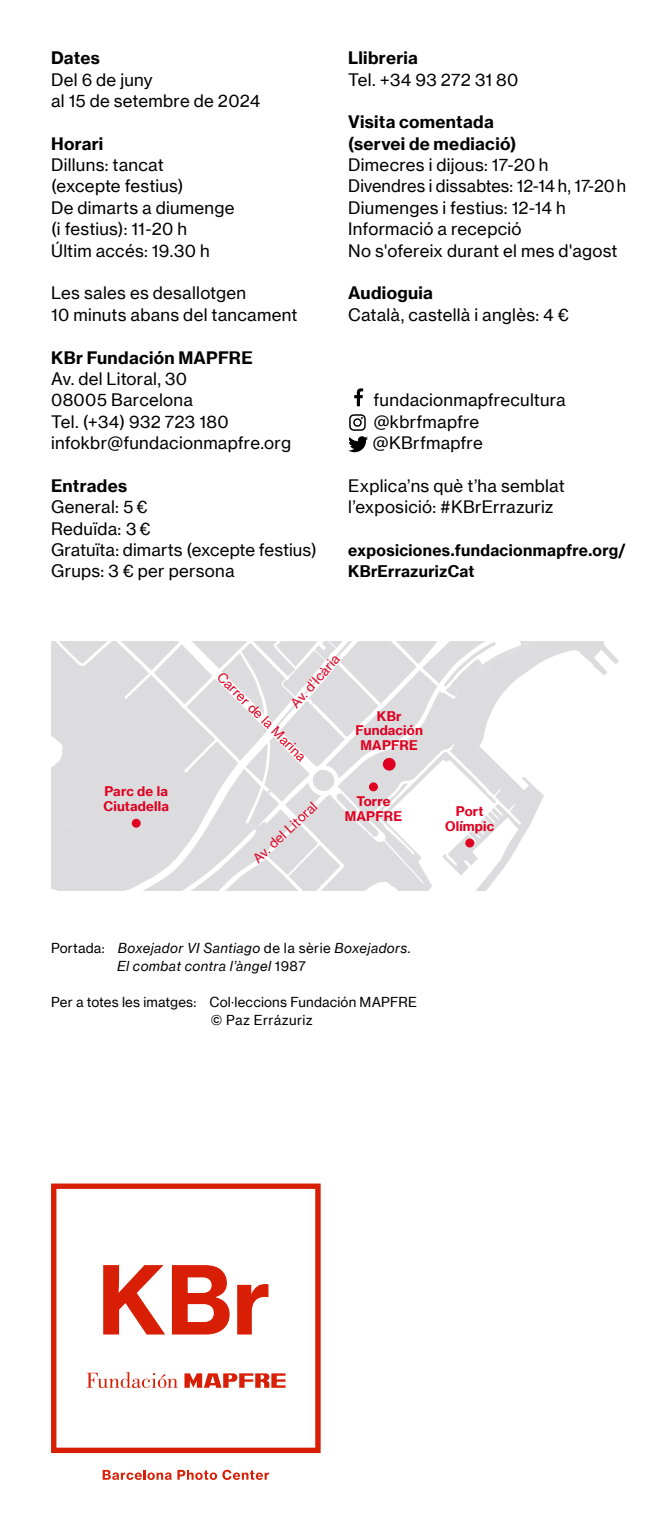
<style>
.page{position:relative;width:670px;height:1531px;background:#fff}
.page>*{position:absolute;margin:0;border:0;box-sizing:border-box;transform-origin:0 0}
.t1{font:16.88px/21.4px "N Haas Grotesk TX Pro 55 Rg";letter-spacing:.015em;color:#000}
.t2{font:16.88px/21.4px "N Haas Grotesk TX Pro 75 Bd";letter-spacing:.02em;color:#000}
.t3{font:15.75px/21.4px "N Haas Grotesk TX Pro 75 Bd";letter-spacing:.02em;color:#000}
.t4{font:13.5px/18px "N Haas Grotesk TX Pro 56 It";letter-spacing:.03em;color:#000}
.t5{font:13.5px/18px "N Haas Grotesk TX Pro 55 Rg";letter-spacing:.015em;color:#000}
.t6{font:13.05px/14.6px "N Haas Grotesk TX Pro 75 Bd";letter-spacing:.01em;color:#df0021;text-align:center}
.t7{font:13.05px "N Haas Grotesk TX Pro 55 Rg";color:#df0021}
.s1{font-family:"N Haas Grotesk TX Pro 55 Rg"}
</style>
<div class="page">
<svg style="left:51px;top:1183px;width:269px;height:270px"></svg>
<svg style="left:103px;top:1265px;width:165px;height:69px"></svg>
<svg style="left:184px;top:1373px;width:101px;height:15px"></svg>
<svg style="left:87px;top:1372px;width:91px;height:16px"></svg>
<svg style="left:103px;top:1469px;width:166px;height:11px"></svg>
<svg style="left:354px;top:388px;width:9px;height:18px"></svg>
<svg style="left:348px;top:414px;width:20px;height:38px"></svg>
<svg style="left:558px;top:641px;width:61px;height:34px"></svg>
<svg style="left:51px;top:641px;width:507px;height:249px"></svg>
<div style="left:383px;top:758px;width:12px;height:12px;background:#df0021;border-radius:50%"></div>
<div style="left:132px;top:819px;width:9px;height:9px;background:#df0021;border-radius:50%"></div>
<div style="left:465px;top:838px;width:9px;height:9px;background:#df0021;border-radius:50%"></div>
<div style="left:369px;top:782px;width:9px;height:9px;background:#df0021;border-radius:50%"></div>
<p class="t2" style="left:51px;top:47px;width:50px">Dates</p>
<p class="t1" style="left:51px;top:69px;width:211px">Del 6 de juny<br>al 15 de setembre de 2024</p>
<p class="t2" style="left:51px;top:133px;width:54px">Horari</p>
<p class="t1" style="left:51px;top:154px;width:185px">Dilluns: tancat (excepte festius)<br>De dimarts a diumenge (i festius): 11-20 h<br>Últim accés: 19.30 h</p>
<p class="t1" style="left:51px;top:282px;width:248px">Les sales es desallotgen<br>10 minuts abans del tancament</p>
<p class="t2" style="left:51px;top:347px;width:203px">KBr Fundación MAPFRE</p>
<p class="t1" style="left:51px;top:368px;width:242px">Av. del Litoral, 30<br>08005 Barcelona<br>Tel. (+34) 932 723 180 infokbr@fundacionmapfre.org</p>
<p class="t2" style="left:51px;top:475px;width:78px">Entrades</p>
<p class="t1" style="left:51px;top:496px;width:267px">General: 5 €<br>Reduïda: 3 €<br>Gratuïta: dimarts (excepte festius)<br>Grups: 3 € per persona</p>
<p class="t2" style="left:348px;top:47px;width:71px">Llibreria</p>
<p class="t1" style="left:348px;top:69px;width:172px">Tel. +34 93 272 31 80</p>
<p class="t2" style="left:348px;top:111px;width:170px">Visita comentada (servei de mediació)</p>
<p class="t1" style="left:348px;top:154px;width:279px">Dimecres i dijous: 17-20 h<br>Divendres i dissabtes: 12-14 h, 17-20 h<br>Diumenges i festius: 12-14 h<br>Informació a recepció<br>No s'ofereix durant el mes d'agost</p>
<p class="t2" style="left:348px;top:282px;width:86px">Audioguia</p>
<p class="t1" style="left:348px;top:304px;width:222px">Català, castellà i anglès: 4 €</p>
<p class="t1" style="left:373px;top:389px;width:194px">fundacionmapfrecultura @kbrfmapfre @KBrfmapfre</p>
<p class="t1" style="left:348px;top:475px;width:218px">Explica’ns què t’ha semblat l’exposició: #KBrErrazuriz</p>
<p class="t3" style="left:348px;top:539px;width:279px">exposiciones.fundacionmapfre.org/<br>KBrErrazurizCat</p>
<p class="t6" style="left:104px;top:784px;width:67px;text-align:left">Parc de la<br>Ciutadella</p>
<p class="t7" style="left:287px;top:700px;width:67px;rotate:-48deg">Av. d’Icària</p>
<p class="t7" style="left:225px;top:669px;width:121px;rotate:45deg">Carrer de la Marina</p>
<p class="t7" style="left:250px;top:854px;width:83px;rotate:-43deg">Av. del Litoral</p>
<p class="t6" style="left:355px;top:708px;width:69px">KBr<br>Fundación<br>MAPFRE</p>
<p class="t6" style="left:345px;top:794px;width:59px">Torre<br>MAPFRE</p>
<p class="t6" style="left:445px;top:804px;width:51px">Port<br>Olímpic</p>
<p class="t4" style="left:117px;top:939px;width:295px;text-indent:-66px"><span class="s1">Portada:</span> Boxejador VI Santiago <span class="s1">de la sèrie</span> Boxejadors.<br>El combat contra l’àngel <span class="s1">1987</span></p>
<p class="t5" style="left:211px;top:993px;width:208px;text-indent:-160px">Per a totes les imatges: Col·leccions Fundación MAPFRE © Paz Errázuriz</p>
</div>
